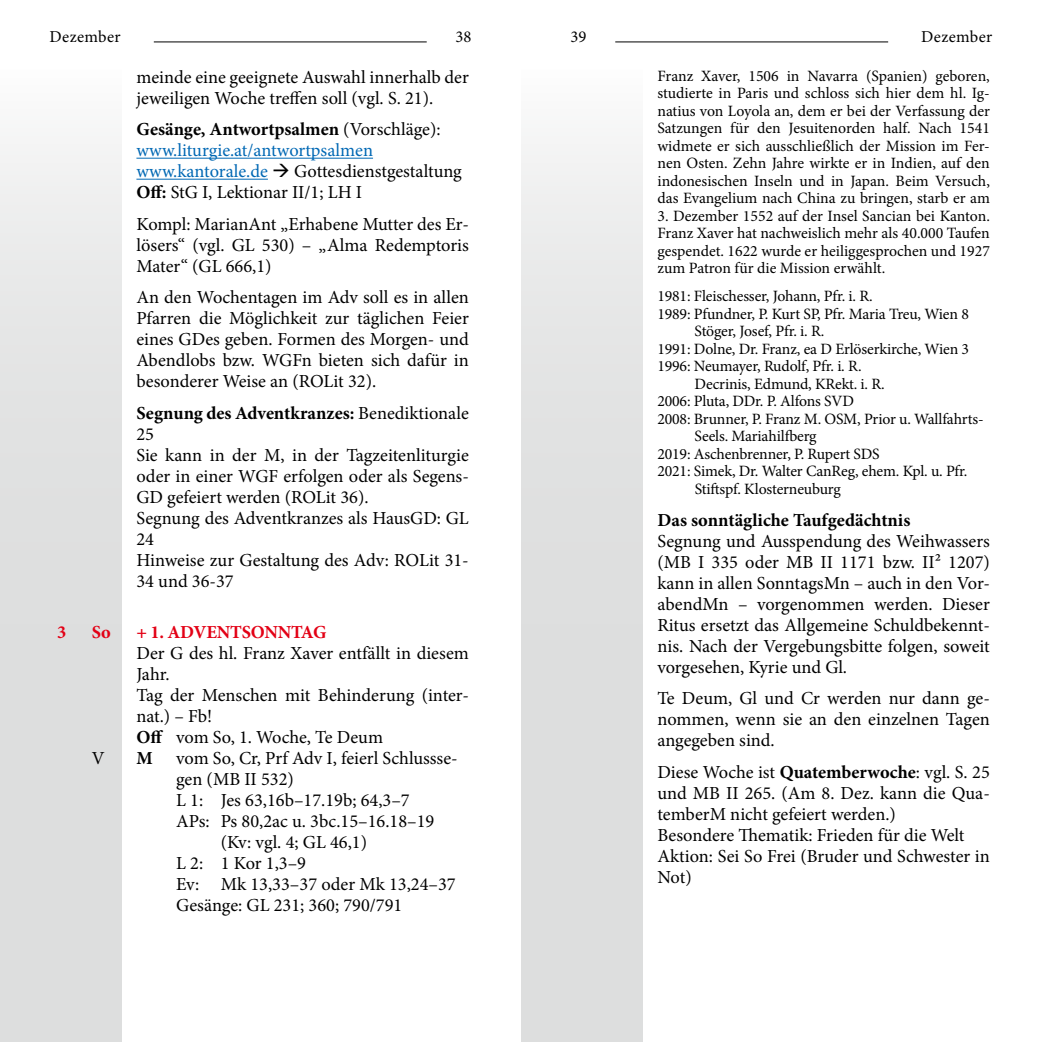
<style>
.page{position:relative;width:1042px;height:1042px;background:#fff}
.page>*{position:absolute;margin:0;border:0;box-sizing:border-box;transform-origin:0 0}
.t1{font:18.38px/21px "Minion Pro";color:#000}
.t2{font:700 18.38px "Minion Pro";color:#000}
.t3{font:700 18.38px "Minion Pro";letter-spacing:-.015em;color:#e30015}
.t4{font:16.62px "Minion Pro";letter-spacing:.02em;color:#000}
.t5{font:15.75px/17.5px "Minion Pro";letter-spacing:-.01em;color:#000;text-align:justify}
.s1{font-weight:700}
.s2{color:#0068b4}
</style>
<div class="page">
<div style="left:0;top:69px;width:122px;height:973px;background:linear-gradient(to bottom,#f0f0f0,#d6d8d8)"></div>
<div style="left:521px;top:69px;width:121px;height:973px;background:linear-gradient(to bottom,#f0f0f0,#d6d8d8)"></div>
<hr style="left:615px;top:41px;width:273px;height:1px;background:#000">
<hr style="left:154px;top:41px;width:273px;height:1px;background:#000">
<hr style="left:136px;top:158px;width:237px;height:1px;background:#0068b4">
<hr style="left:136px;top:179px;width:132px;height:1px;background:#0068b4">
<p class="t4" style="left:50px;top:25px;width:73px">Dezember</p>
<p class="t4" style="left:455px;top:25px;width:17px">38</p>
<p class="t4" style="left:570px;top:25px;width:17px">39</p>
<p class="t4" style="left:921px;top:25px;width:73px">Dezember</p>
<p class="t5" style="left:657px;top:67px;width:334px">Franz Xaver, 1506 in Navarra (Spanien) geboren, studierte in Paris und schloss sich hier dem hl. Ig&shy;natius von Loyola an, dem er bei der Verfassung der Satzungen für den Jesuitenorden half. Nach 1541 widmete er sich ausschließlich der Mission im Fer&shy;nen Osten. Zehn Jahre wirkte er in Indien, auf den indonesischen Inseln und in Japan. Beim Versuch, das Evangelium nach China zu bringen, starb er am</p>
<p class="t5" style="left:657px;top:207px;width:334px">3. Dezember 1552 auf der Insel Sancian bei Kanton.<br>Franz Xaver hat nachweislich mehr als 40.000 Taufen gespendet. 1622 wurde er heiliggesprochen und 1927 zum Patron für die Mission erwählt.</p>
<p class="t5" style="left:657px;top:288px;width:215px">1981: Fleischesser, Johann, Pfr. i. R.</p>
<p class="t5" style="left:657px;top:305px;width:313px">1989: Pfundner, P. Kurt SP, Pfr. Maria Treu, Wien 8</p>
<p class="t5" style="left:694px;top:323px;width:130px">Stöger, Josef, Pfr. i. R.</p>
<p class="t5" style="left:657px;top:340px;width:313px">1991: Dolne, Dr. Franz, ea D Erlöserkirche, Wien 3</p>
<p class="t5" style="left:657px;top:358px;width:204px">1996: Neumayer, Rudolf, Pfr. i. R.</p>
<p class="t5" style="left:694px;top:375px;width:190px">Decrinis, Edmund, KRekt. i. R.</p>
<p class="t5" style="left:657px;top:393px;width:198px">2006: Pluta, DDr. P. Alfons SVD</p>
<p class="t5" style="left:657px;top:410px;width:328px">2008: Brunner, P. Franz M. OSM, Prior u. Wallfahrts-</p>
<p class="t5" style="left:694px;top:428px;width:123px">Seels. Mariahilfberg</p>
<p class="t5" style="left:657px;top:445px;width:224px">2019: Aschenbrenner, P. Rupert SDS</p>
<p class="t5" style="left:657px;top:463px;width:310px">2021: Simek, Dr. Walter CanReg, ehem. Kpl. u. Pfr.</p>
<p class="t5" style="left:695px;top:480px;width:148px">Stiftspf. Klosterneuburg</p>
<p class="t2" style="left:657px;top:507px;width:254px">Das sonntägliche Taufgedächtnis</p>
<p class="t1" style="left:657px;top:530px;width:334px;text-align:justify">Segnung und Ausspendung des Weihwassers (MB I 335 oder MB II 1171 bzw. II² 1207) kann in allen SonntagsMn – auch in den Vor&shy;abendMn – vorgenommen werden. Dieser Ritus ersetzt das Allgemeine Schuldbekennt&shy;nis. Nach der Vergebungsbitte folgen, soweit vorgesehen, Kyrie und Gl.</p>
<p class="t1" style="left:657px;top:688px;width:334px;text-align:justify">Te Deum, Gl und Cr werden nur dann ge&shy;nommen, wenn sie an den einzelnen Tagen angegeben sind.</p>
<p class="t1" style="left:657px;top:761px;width:334px">Diese Woche ist <span class="s1">Quatemberwoche</span>: vgl. S. 25 und MB II 265. (Am 8. Dez. kann die Qua&shy;temberM nicht gefeiert werden.)<br>Besondere Thematik: Frieden für die Welt Aktion: Sei So Frei (Bruder und Schwester in Not)</p>
<p class="t1" style="left:136px;top:67px;width:334px">meinde eine geeignete Auswahl innerhalb der jeweiligen Woche treffen soll (vgl. S. 21).</p>
<p class="t1" style="left:136px;top:119px;width:327px"><span class="s1">Gesänge, Antwortpsalmen</span> (Vorschläge): <span class="s2">www.liturgie.at/antwortpsalmen www.kantorale.de</span> → Gottesdienstgestaltung <span class="s1">Off:</span> StG I, Lektionar II/1; LH I</p>
<p class="t1" style="left:136px;top:214px;width:334px;text-align:justify">Kompl: MarianAnt „Erhabene Mutter des Er&shy;lösers“ (vgl. GL 530) – „Alma Redemptoris Mater“ (GL 666,1)</p>
<p class="t1" style="left:136px;top:287px;width:334px;text-align:justify">An den Wochentagen im Adv soll es in allen Pfarren die Möglichkeit zur täglichen Feier eines GDes geben. Formen des Morgen- und Abendlobs bzw. WGFn bieten sich dafür in besonderer Weise an (ROLit 32).</p>
<p class="t1" style="left:136px;top:403px;width:334px"><span class="s1">Segnung des Adventkranzes:</span> Benediktionale<br>25<br>Sie kann in der M, in der Tagzeitenliturgie oder in einer WGF erfolgen oder als Segens-<br>GD gefeiert werden (ROLit 36).<br>Segnung des Adventkranzes als HausGD: GL<br>24<br>Hinweise zur Gestaltung des Adv: ROLit 31-<br>34 und 36-37</p>
<p class="t3" style="left:57px;top:619px;width:11px">3</p>
<p class="t3" style="left:92px;top:619px;width:20px">So</p>
<p class="t3" style="left:136px;top:619px;width:191px">+ 1. ADVENTSONNTAG</p>
<p class="t1" style="left:136px;top:642px;width:334px">Der G des hl. Franz Xaver entfällt in diesem<br>Jahr.<br>Tag der Menschen mit Behinderung (inter&shy;nat.) – Fb!<br><span class="s1">Off</span> vom So, 1. Woche, Te Deum</p>
<p class="t1" style="left:92px;top:747px;width:14px">V</p>
<p class="t2" style="left:136px;top:745px;width:18px">M</p>
<p class="t1" style="left:176px;top:747px;width:283px">vom So, Cr, Prf Adv I, feierl Schlussse-</p>
<p class="t1" style="left:176px;top:768px;width:119px">gen (MB II 532)</p>
<p class="t1" style="left:176px;top:789px;width:235px">L 1: Jes 63,16b–17.19b; 64,3–7</p>
<p class="t1" style="left:176px;top:810px;width:260px">APs: Ps 80,2ac u. 3bc.15–16.18–19</p>
<p class="t1" style="left:221px;top:831px;width:148px">(Kv: vgl. 4; GL 46,1)</p>
<p class="t1" style="left:176px;top:852px;width:131px">L 2: 1 Kor 1,3–9</p>
<p class="t1" style="left:176px;top:873px;width:281px">Ev: Mk 13,33–37 oder Mk 13,24–37</p>
<p class="t1" style="left:176px;top:894px;width:228px">Gesänge: GL 231; 360; 790/791</p>
</div>
